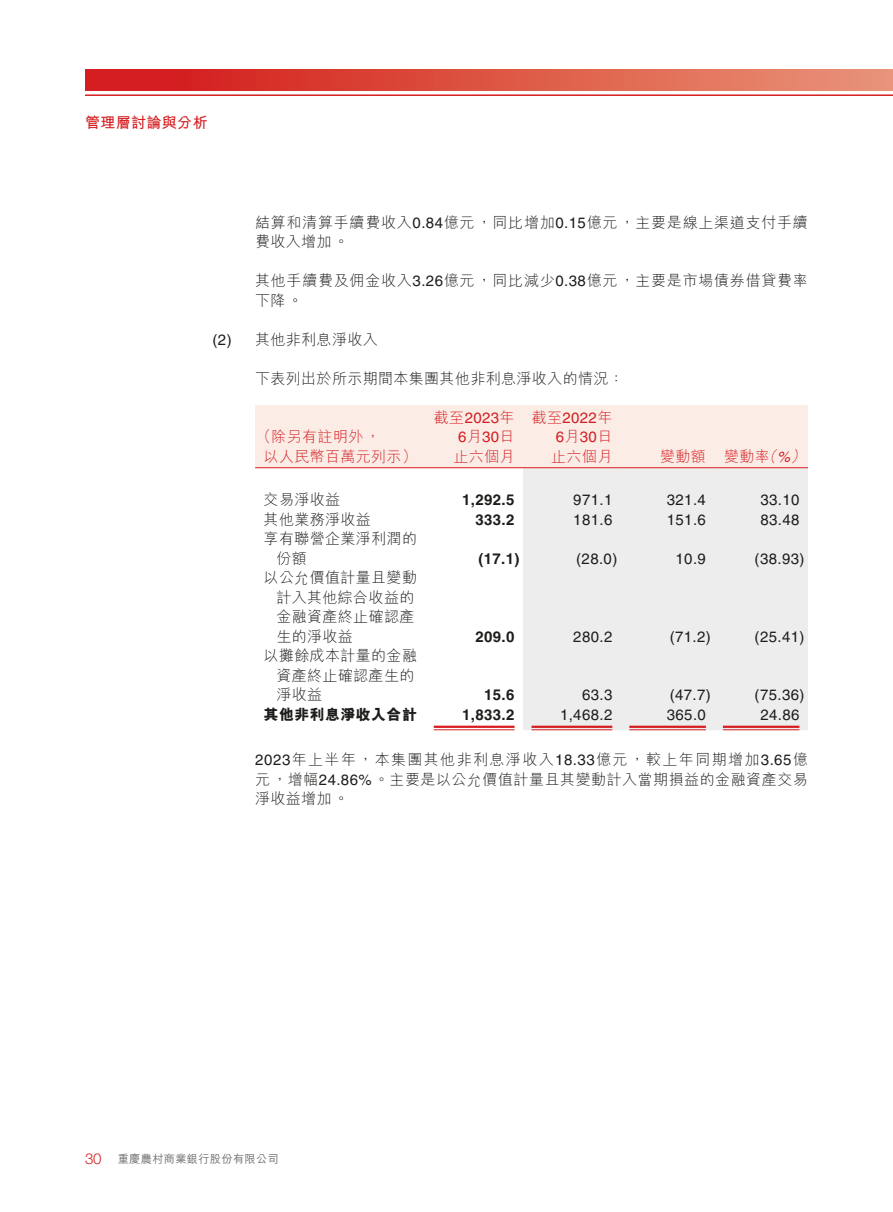
<style>
.page{position:relative;width:893px;height:1212px;background:#fff}
.page>*{position:absolute;margin:0;border:0;box-sizing:border-box;transform-origin:0 0}
.t1{font:15px/19.5px "M Hei HK Light E Ten B5 H";letter-spacing:.025em;color:#1d1d1b}
.t2{font:15px "Helvetica LT Std";letter-spacing:.025em;color:#1d1d1b}
.t3{font:15px/19.5px "M Hei HK Light E Ten B5 H";letter-spacing:.05em;color:#1d1d1b}
.t4{font:15px/19.5px "M Hei HK Light E Ten B5 H";letter-spacing:.025em;color:#d41e21}
.t5{font:700 15px "Helvetica LT Std";letter-spacing:.025em;color:#1d1d1b}
.t6{font:15px/19.5px "Helvetica LT Std";letter-spacing:.025em;color:#d41e21;text-align:right}
.t7{font:15px "M Hei HK Xbold E Ten B5 H";letter-spacing:.025em;color:#1d1d1b}
.t8{font:15px "M Hei HK Bold E Ten B5 H";letter-spacing:.025em;color:#d41e21}
.t9{font:11.25px "M Hei HK Medium E Ten B5 H";letter-spacing:.025em;color:#706f6f}
.s1{font-family:"Helvetica LT Std"}
.s2{font-family:"M Hei HK Light E Ten B5 H"}
.s3{font-style:italic}
.s4{font-family:"Helvetica LT Std";font-style:italic}
.s5{font-family:"Helvetica Neue LT Std";font-weight:300;font-size:15px;color:#d41e21}
</style>
<div class="page">
<hr style="left:85px;top:94px;width:808px;height:2px;background:#d41e21">
<div style="left:85px;top:70px;width:808px;height:20px;background:linear-gradient(to right,#d11415,#e99576)"></div>
<div style="left:255px;top:405px;width:553px;height:62px;background:#fbece6"></div>
<div style="left:523px;top:468px;width:285px;height:262px;background:#ededed"></div>
<hr style="left:255px;top:467px;width:170px;height:1px;background:#d41e21">
<hr style="left:425px;top:467px;width:98px;height:1px;background:#d41e21">
<hr style="left:523px;top:467px;width:98px;height:1px;background:#d41e21">
<hr style="left:621px;top:467px;width:93px;height:1px;background:#d41e21">
<hr style="left:714px;top:467px;width:94px;height:1px;background:#d41e21">
<hr style="left:434px;top:726px;width:80px;height:2px;background:#d41e21">
<hr style="left:434px;top:729px;width:80px;height:1px;background:#d41e21">
<hr style="left:531px;top:726px;width:81px;height:2px;background:#d41e21">
<hr style="left:531px;top:729px;width:81px;height:1px;background:#d41e21">
<hr style="left:629px;top:726px;width:77px;height:2px;background:#d41e21">
<hr style="left:629px;top:729px;width:77px;height:1px;background:#d41e21">
<hr style="left:723px;top:726px;width:76px;height:2px;background:#d41e21">
<hr style="left:723px;top:729px;width:76px;height:1px;background:#d41e21">
<p class="t8" style="left:85px;top:116px;width:124px">管理層討論與分析</p>
<p class="t3" style="left:255px;top:214px;width:554px">結算和清算手續費收入<span class="s1">0.84</span>億元，同比增加<span class="s1">0.15</span>億元，主要是線上渠道支付手續費收入增加。</p>
<p class="t3" style="left:255px;top:273px;width:554px">其他手續費及佣金收入<span class="s1">3.26</span>億元，同比減少<span class="s1">0.38</span>億元，主要是市場債券借貸費率下降。</p>
<p class="t1" style="left:213px;top:331px;width:167px"><span class="s1">(2)</span> 其他非利息淨收入</p>
<p class="t1" style="left:255px;top:370px;width:370px">下表列出於所示期間本集團其他非利息淨收入的情況：</p>
<p class="t4" style="left:264px;top:429px;width:155px;text-indent:-8px">（除另有註明外，<br>以人民幣百萬元列示）</p>
<p class="t6" style="left:434px;top:409px;width:82px"><span class="s2">截至</span>2023<span class="s2">年<br></span>6<span class="s2">月</span>30<span class="s2">日</span></p>
<p class="t4" style="left:453px;top:448px;width:63px">止六個月</p>
<p class="t6" style="left:532px;top:409px;width:82px"><span class="s2">截至</span>2022<span class="s2">年<br></span>6<span class="s2">月</span>30<span class="s2">日</span></p>
<p class="t4" style="left:551px;top:448px;width:63px">止六個月</p>
<p class="t4" style="left:660px;top:448px;width:150px">變動額 變動率<span class="s3">（</span><span class="s4">%</span><span class="s3">）</span></p>
<p class="t1" style="left:264px;top:492px;width:78px">交易淨收益</p>
<p class="t5" style="left:462px;top:491px;width:54px">1,292.5</p>
<p class="t2" style="left:573px;top:494px;width:41px">971.1</p>
<p class="t2" style="left:667px;top:494px;width:41px">321.4</p>
<p class="t2" style="left:760px;top:494px;width:41px">33.10</p>
<p class="t1" style="left:264px;top:511px;width:109px">其他業務淨收益</p>
<p class="t5" style="left:475px;top:511px;width:41px">333.2</p>
<p class="t2" style="left:573px;top:514px;width:41px">181.6</p>
<p class="t2" style="left:667px;top:514px;width:41px">151.6</p>
<p class="t2" style="left:760px;top:514px;width:41px">83.48</p>
<p class="t1" style="left:276px;top:531px;width:142px;text-indent:-13px">享有聯營企業淨利潤的份額</p>
<p class="t5" style="left:478px;top:550px;width:43px">(17.1)</p>
<p class="t2" style="left:576px;top:553px;width:43px">(28.0)</p>
<p class="t2" style="left:676px;top:553px;width:32px">10.9</p>
<p class="t2" style="left:755px;top:553px;width:51px">(38.93)</p>
<p class="t1" style="left:276px;top:570px;width:142px;text-indent:-13px">以公允價值計量且變動計入其他綜合收益的金融資產終止確認產生的淨收益</p>
<p class="t1" style="left:276px;top:648px;width:142px;text-indent:-13px">以攤餘成本計量的金融資產終止確認產生的淨收益</p>
<p class="t5" style="left:475px;top:628px;width:41px">209.0</p>
<p class="t2" style="left:573px;top:631px;width:41px">280.2</p>
<p class="t2" style="left:670px;top:631px;width:43px">(71.2)</p>
<p class="t2" style="left:755px;top:631px;width:51px">(25.41)</p>
<p class="t5" style="left:484px;top:686px;width:32px">15.6</p>
<p class="t2" style="left:582px;top:689px;width:32px">63.3</p>
<p class="t2" style="left:670px;top:689px;width:43px">(47.7)</p>
<p class="t2" style="left:755px;top:689px;width:51px">(75.36)</p>
<p class="t7" style="left:264px;top:708px;width:155px">其他非利息淨收入合計</p>
<p class="t5" style="left:462px;top:706px;width:54px">1,833.2</p>
<p class="t2" style="left:560px;top:709px;width:54px">1,468.2</p>
<p class="t2" style="left:667px;top:709px;width:41px">365.0</p>
<p class="t2" style="left:760px;top:709px;width:41px">24.86</p>
<p class="t1" style="left:255px;top:752px;width:554px;text-align:justify"><span class="s1">2023</span>年上半年，本集團其他非利息淨收入<span class="s1">18.33</span>億元，較上年同期增加<span class="s1">3.65</span>億元，增幅<span class="s1">24.86%</span>。主要是以公允價值計量且其變動計入當期損益的金融資產交易淨收益增加。</p>
<p class="t9" style="left:85px;top:1155px;width:195px"><span class="s5">30</span> 重慶農村商業銀行股份有限公司</p>
</div>
